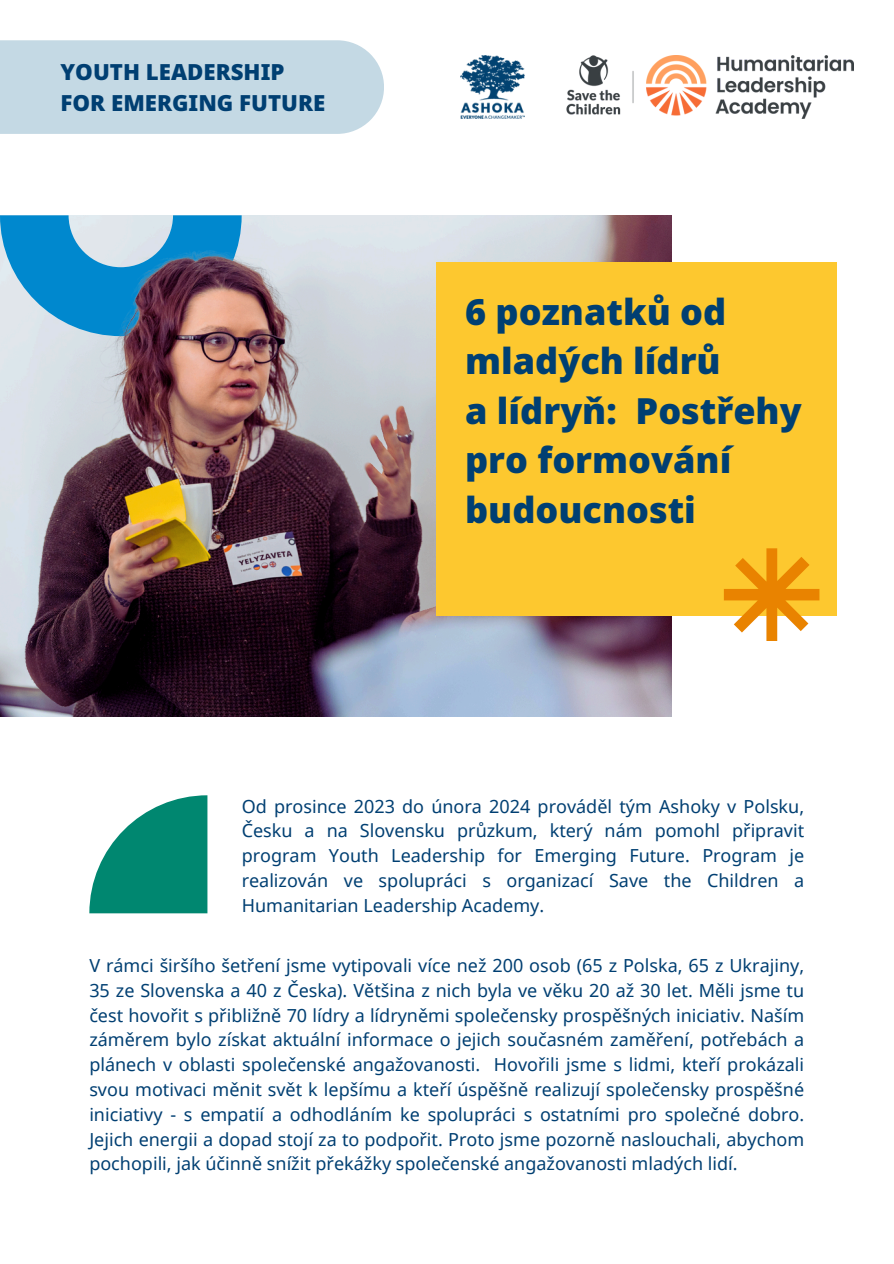
<style>
.page{position:relative;width:894px;height:1264px;background:#fff}
.page>*{position:absolute;margin:0;border:0;box-sizing:border-box;transform-origin:0 0}
.t1{font:900 36px/49.5px "Noto Sans";color:#003f72}
.t2{font:900 22.2px/31px "Noto Sans";color:#003f72}
.t3{font:18px/24.8px "Noto Sans";color:#003f72;text-align:justify}
</style>
<div class="page">
<img style="left:566px;top:55px;width:287px;height:63px">
<img style="left:460px;top:55px;width:64px;height:63px">
<div style="left:0;top:40px;width:384px;height:94px;background:#c4d9e4"></div>
<img style="left:0;top:215px;width:671px;height:501px">
<svg style="left:0;top:216px;width:241px;height:120px;background:#5c91b6"></svg>
<div style="left:436px;top:262px;width:400px;height:353px;background:#fdc82f"></div>
<svg style="left:723px;top:548px;width:96px;height:92px"></svg>
<svg style="left:89px;top:795px;width:118px;height:118px"></svg>
<p class="t2" style="left:61px;top:56px;width:266px">YOUTH LEADERSHIP<br>FOR EMERGING FUTURE</p>
<p class="t1" style="left:465px;top:286px;width:338px">6 poznatků od mladých lídrů<br>a lídryň: Postřehy pro formování budoucnosti</p>
<h1 class="t3" style="left:241px;top:793px;width:564px">Od prosince 2023 do února 2024 prováděl tým Ashoky v Polsku, Česku a na Slovensku průzkum, který nám pomohl připravit program Youth Leadership for Emerging Future. Program je realizován ve spolupráci s organizací Save the Children a Humanitarian Leadership Academy.</h1>
<p class="t3" style="left:89px;top:952px;width:716px">V rámci širšího šetření jsme vytipovali více než 200 osob (65 z Polska, 65 z Ukrajiny, 35 ze Slovenska a 40 z Česka). Většina z nich byla ve věku 20 až 30 let. Měli jsme tu čest hovořit s přibližně 70 lídry a lídryněmi společensky prospěšných iniciativ. Naším záměrem bylo získat aktuální informace o jejich současném zaměření, potřebách a plánech v oblasti společenské angažovanosti. Hovořili jsme s lidmi, kteří prokázali svou motivaci měnit svět k lepšímu a kteří úspěšně realizují společensky prospěšné iniciativy - s empatií a odhodláním ke spolupráci s ostatními pro společné dobro.<br>Jejich energii a dopad stojí za to podpořit. Proto jsme pozorně naslouchali, abychom pochopili, jak účinně snížit překážky společenské angažovanosti mladých lidí.</p>
</div>
